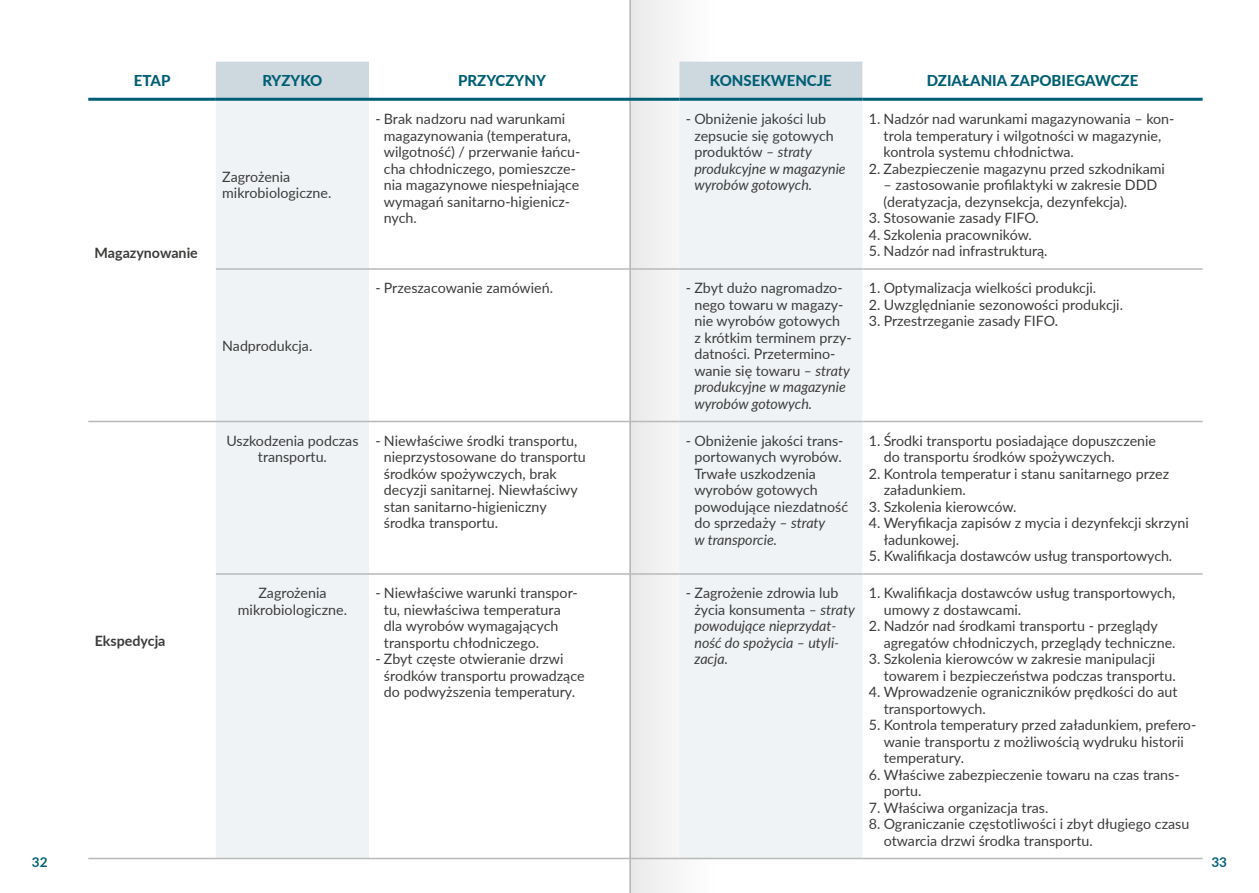
<style>
.page{position:relative;width:1259px;height:893px;background:#fff}
.page>*{position:absolute;margin:0;border:0;box-sizing:border-box;transform-origin:0 0}
.t1{font:800 15px "Lato";color:#005f74}
.t2{font:14.25px/16.5px "Lato";color:#3c3c3b}
.t3{font:italic 14.25px/16.5px "Lato";color:#3c3c3b}
.t4{font:700 14.25px "Lato";color:#3c3c3b}
.t5{font:700 13.5px "Lato";color:#005f74}
.s1{font-style:italic}
.s2{font-style:normal}
</style>
<div class="page">
<div style="left:629px;top:0;width:85px;height:893px;background:#f5f5f5"></div>
<hr style="left:629px;top:0;width:2px;height:893px;background:#b8bab8">
<svg style="left:216px;top:62px;width:646px;height:36px"></svg>
<svg style="left:216px;top:101px;width:646px;height:757px;fill:#f0f3f6"></svg>
<hr style="left:88px;top:98px;width:128px;height:3px;background:#005f74">
<hr style="left:216px;top:98px;width:153px;height:3px;background:#005f74">
<hr style="left:369px;top:98px;width:310px;height:3px;background:#005f74">
<hr style="left:679px;top:98px;width:183px;height:3px;background:#005f74">
<hr style="left:862px;top:98px;width:340px;height:3px;background:#005f74">
<hr style="left:216px;top:268px;width:153px;height:2px;background:#b8bab8">
<hr style="left:369px;top:268px;width:310px;height:2px;background:#b8bab8">
<hr style="left:679px;top:268px;width:183px;height:2px;background:#b8bab8">
<hr style="left:862px;top:268px;width:340px;height:2px;background:#b8bab8">
<hr style="left:216px;top:421px;width:153px;height:1px;background:#b8bab8">
<hr style="left:369px;top:421px;width:310px;height:1px;background:#b8bab8">
<hr style="left:679px;top:421px;width:183px;height:1px;background:#b8bab8">
<hr style="left:862px;top:421px;width:340px;height:1px;background:#b8bab8">
<hr style="left:216px;top:573px;width:153px;height:2px;background:#b8bab8">
<hr style="left:369px;top:573px;width:310px;height:2px;background:#b8bab8">
<hr style="left:679px;top:573px;width:183px;height:2px;background:#b8bab8">
<hr style="left:862px;top:573px;width:340px;height:2px;background:#b8bab8">
<hr style="left:216px;top:858px;width:153px;height:1px;background:#b8bab8">
<hr style="left:369px;top:858px;width:310px;height:1px;background:#b8bab8">
<hr style="left:679px;top:858px;width:183px;height:1px;background:#b8bab8">
<hr style="left:862px;top:858px;width:340px;height:1px;background:#b8bab8">
<hr style="left:88px;top:858px;width:128px;height:1px;background:#b8bab8">
<hr style="left:88px;top:421px;width:128px;height:1px;background:#b8bab8">
<p class="t1" style="left:134px;top:70px;width:38px">ETAP</p>
<p class="t1" style="left:262px;top:70px;width:62px">RYZYKO</p>
<p class="t1" style="left:458px;top:70px;width:89px">PRZYCZYNY</p>
<p class="t1" style="left:710px;top:70px;width:123px">KONSEKWENCJE</p>
<p class="t1" style="left:926px;top:70px;width:213px">DZIAŁANIA ZAPOBIEGAWCZE</p>
<p class="t4" style="left:95px;top:243px;width:105px">Magazynowanie</p>
<p class="t4" style="left:95px;top:630px;width:72px">Ekspedycja</p>
<p class="t2" style="left:222px;top:168px;width:111px">Zagrożenia mikrobiologiczne.</p>
<p class="t2" style="left:222px;top:337px;width:92px">Nadprodukcja.</p>
<p class="t2" style="left:384px;top:110px;width:198px;text-indent:-9px">- Brak nadzoru nad warunkami magazynowania (temperatura, wilgotność) / przerwanie łańcu&shy;cha chłodniczego, pomieszcze&shy;nia magazynowe niespełniające wymagań sanitarno-higienicz&shy;nych.</p>
<p class="t2" style="left:694px;top:110px;width:153px;text-indent:-9px">- Obniżenie jakości lub zepsucie się gotowych produktów <span class="s1">– straty produkcyjne w magazynie wyrobów gotowych.</span></p>
<p class="t2" style="left:883px;top:110px;width:292px;text-indent:-15px">1. Nadzór nad warunkami magazynowania – kon&shy;trola temperatury i wilgotności w magazynie, kontrola systemu chłodnictwa.</p>
<p class="t2" style="left:868px;top:160px;width:298px">2. Zabezpieczenie magazynu przed szkodnikami</p>
<p class="t2" style="left:883px;top:176px;width:275px">– zastosowanie profilaktyki w zakresie DDD (deratyzacja, dezynsekcja, dezynfekcja).</p>
<p class="t2" style="left:868px;top:209px;width:172px">3. Stosowanie zasady FIFO.</p>
<p class="t2" style="left:868px;top:226px;width:165px">4. Szkolenia pracowników.</p>
<p class="t2" style="left:868px;top:242px;width:180px">5. Nadzór nad infrastrukturą.</p>
<p class="t2" style="left:375px;top:279px;width:179px">- Przeszacowanie zamówień.</p>
<p class="t2" style="left:694px;top:279px;width:159px;text-indent:-9px">- Zbyt dużo nagromadzo&shy;nego towaru w magazy&shy;nie wyrobów gotowych<br>z krótkim terminem przy&shy;datności. Przetermino&shy;wanie się towaru <span class="s1">– straty produkcyjne w magazynie wyrobów gotowych.</span></p>
<p class="t2" style="left:869px;top:279px;width:229px">1. Optymalizacja wielkości produkcji.</p>
<p class="t2" style="left:869px;top:296px;width:256px">2. Uwzględnianie sezonowości produkcji.</p>
<p class="t2" style="left:869px;top:312px;width:191px">3. Przestrzeganie zasady FIFO.</p>
<p class="t2" style="left:226px;top:432px;width:134px;text-align:center">Uszkodzenia podczas transportu.</p>
<p class="t2" style="left:384px;top:432px;width:203px;text-indent:-9px">- Niewłaściwe środki transportu, nieprzystosowane do transportu środków spożywczych, brak decyzji sanitarnej. Niewłaściwy stan sanitarno-higieniczny środka transportu.</p>
<p class="t2" style="left:694px;top:432px;width:155px;text-indent:-9px">- Obniżenie jakości trans&shy;portowanych wyrobów.<br>Trwałe uszkodzenia wyrobów gotowych powodujące niezdatność do sprzedaży <span class="s1">– straty<br>w transporcie.</span></p>
<p class="t2" style="left:883px;top:432px;width:274px;text-indent:-15px">1. Środki transportu posiadające dopuszczenie do transportu środków spożywczych.</p>
<p class="t2" style="left:883px;top:465px;width:287px;text-indent:-15px">2. Kontrola temperatur i stanu sanitarnego przez załadunkiem.</p>
<p class="t2" style="left:869px;top:498px;width:149px">3. Szkolenia kierowców.</p>
<p class="t2" style="left:883px;top:514px;width:307px;text-indent:-15px">4. Weryfikacja zapisów z mycia i dezynfekcji skrzyni ładunkowej.</p>
<p class="t2" style="left:869px;top:547px;width:305px">5. Kwalifikacja dostawców usług transportowych.</p>
<p class="t2" style="left:238px;top:584px;width:111px;text-align:center">Zagrożenia mikrobiologiczne.</p>
<p class="t2" style="left:384px;top:584px;width:195px;text-indent:-9px">- Niewłaściwe warunki transpor&shy;tu, niewłaściwa temperatura dla wyrobów wymagających transportu chłodniczego.</p>
<p class="t2" style="left:384px;top:650px;width:202px;text-indent:-9px">- Zbyt częste otwieranie drzwi środków transportu prowadzące do podwyższenia temperatury.</p>
<p class="t3" style="left:694px;top:584px;width:162px;text-indent:-9px"><span class="s2">- Zagrożenie zdrowia lub życia konsumenta</span> – straty powodujące nieprzydat&shy;ność do spożycia – utyli&shy;zacja.</p>
<p class="t2" style="left:883px;top:584px;width:293px;text-indent:-15px">1. Kwalifikacja dostawców usług transportowych, umowy z dostawcami.</p>
<p class="t2" style="left:883px;top:617px;width:293px;text-indent:-15px">2. Nadzór nad środkami transportu - przeglądy agregatów chłodniczych, przeglądy techniczne.</p>
<p class="t2" style="left:883px;top:650px;width:293px;text-indent:-15px">3. Szkolenia kierowców w zakresie manipulacji towarem i bezpieczeństwa podczas transportu.</p>
<p class="t2" style="left:883px;top:683px;width:295px;text-indent:-15px">4. Wprowadzenie ograniczników prędkości do aut transportowych.</p>
<p class="t2" style="left:883px;top:716px;width:314px;text-indent:-15px">5. Kontrola temperatury przed załadunkiem, prefero&shy;wanie transportu z możliwością wydruku historii temperatury.</p>
<p class="t2" style="left:883px;top:766px;width:297px;text-indent:-15px">6. Właściwe zabezpieczenie towaru na czas trans&shy;portu.</p>
<p class="t2" style="left:869px;top:799px;width:181px">7. Właściwa organizacja tras.</p>
<p class="t2" style="left:883px;top:815px;width:307px;text-indent:-15px">8. Ograniczanie częstotliwości i zbyt długiego czasu otwarcia drzwi środka transportu.</p>
<p class="t5" style="left:32px;top:853px;width:17px">32</p>
<p class="t5" style="left:1211px;top:853px;width:17px">33</p>
</div>
